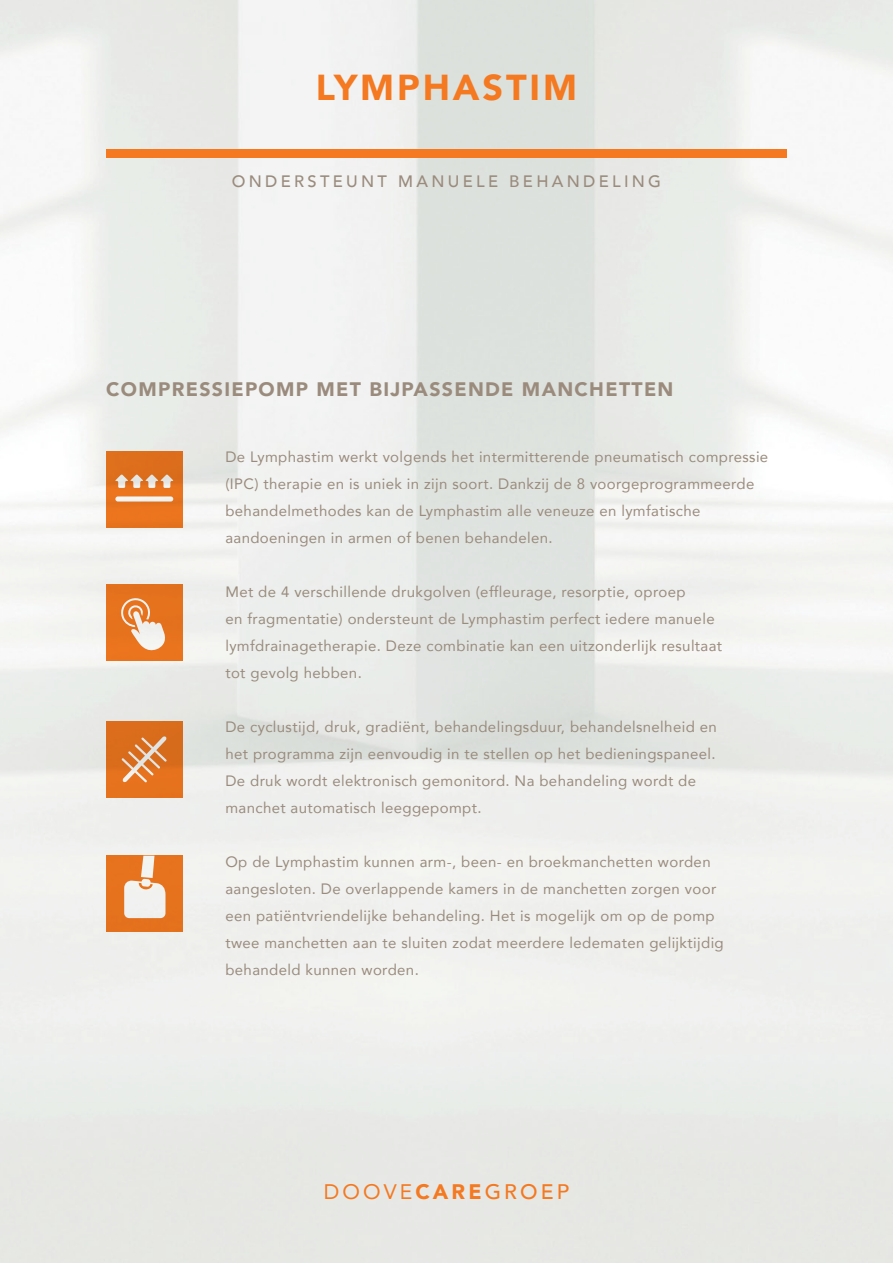
<style>
.page{position:relative;width:893px;height:1263px;background:#fff}
.page>*{position:absolute;margin:0;border:0;box-sizing:border-box;transform-origin:0 0}
.t1{font:900 36px "Avenir";letter-spacing:.08em;color:#f47920}
.t2{font:21px "Avenir";letter-spacing:.15em;color:#f47920}
.t3{font:500 21px "Avenir";letter-spacing:.15em;color:#f47920}
.t4{font:900 19.5px "Avenir";letter-spacing:.065em;color:#9a8b7d}
.t5{font:500 16.5px "Avenir";color:#9a8b7d}
.t6{font:15px/27px "Avenir";letter-spacing:.025em;color:#9a8b7d}
.s1{font-weight:900}
</style>
<div class="page">
<img style="left:0;top:0;width:893px;height:1263px">
<div style="left:106px;top:149px;width:681px;height:8px;background:#f47920"></div>
<div style="left:106px;top:451px;width:77px;height:76px;background:#e5721d"></div>
<div style="left:115px;top:496px;width:58px;height:5px;background:#f4f5f2;border-radius:3px"></div>
<svg style="left:115px;top:474px;width:58px;height:14px"></svg>
<div style="left:106px;top:585px;width:77px;height:76px;background:#e6721d"></div>
<svg style="left:121px;top:598px;width:44px;height:53px"></svg>
<div style="left:106px;top:721px;width:77px;height:76px;background:#dc6d1c"></div>
<svg style="left:122px;top:736px;width:45px;height:46px"></svg>
<div style="left:106px;top:855px;width:77px;height:77px;background:#e5721d"></div>
<svg style="left:124px;top:856px;width:41px;height:62px"></svg>
<h1 class="t1" style="left:316px;top:56px;width:214px">LYMPHASTIM</h1>
<p class="t5" style="left:232px;top:167px;width:16px">ONDERSTEUNT</p>
<p class="t5" style="left:398px;top:167px;width:15px">MANUELE</p>
<p class="t5" style="left:509px;top:167px;width:15px">BEHANDEL</p>
<p class="t5" style="left:624px;top:167px;width:23px">ING</p>
<h3 class="t4" style="left:106px;top:372px;width:48px">COMPRE</h3>
<h3 class="t4" style="left:199px;top:372px;width:93px">SSIEPOMP</h3>
<h3 class="t4" style="left:317px;top:372px;width:16px">MET</h3>
<h3 class="t4" style="left:369px;top:372px;width:220px">BIJPASSENDE MANCHETTE</h3>
<h3 class="t4" style="left:658px;top:372px;width:17px">N</h3>
<p class="t6" style="left:225px;top:442px;width:544px">De Lymphastim werkt volgends het intermitterende pneumatisch compressie (IPC) therapie en is uniek in zijn soort. Dankzij de 8 voorgeprogrammeerde behandelmethodes kan de Lymphastim alle veneuze en lymfatische aandoeningen in armen of benen behandelen.</p>
<p class="t6" style="left:225px;top:577px;width:498px">Met de 4 verschillende drukgolven (effleurage, resorptie, oproep<br>en fragmentatie) ondersteunt de Lymphastim perfect iedere manuele lymfdrainagetherapie. Deze combinatie kan een uitzonderlijk resultaat tot gevolg hebben.</p>
<p class="t6" style="left:225px;top:712px;width:493px">De cyclustijd, druk, gradiënt, behandelingsduur, behandelsnelheid en het programma zijn eenvoudig in te stellen op het bedieningspaneel.<br>De druk wordt elektronisch gemonitord. Na behandeling wordt de manchet automatisch leeggepompt.</p>
<p class="t6" style="left:225px;top:847px;width:500px">Op de Lymphastim kunnen arm-, been- en broekmanchetten worden aangesloten. De overlappende kamers in de manchetten zorgen voor een patiëntvriendelijke behandeling. Het is mogelijk om op de pomp twee manchetten aan te sluiten zodat meerdere ledematen gelijktijdig behandeld kunnen worden.</p>
<h2 class="t2" style="left:324px;top:1175px;width:109px">Doove<span class="s1">CARE</span></h2>
<h2 class="t3" style="left:485px;top:1173px;width:86px">GROEP</h2>
</div>
